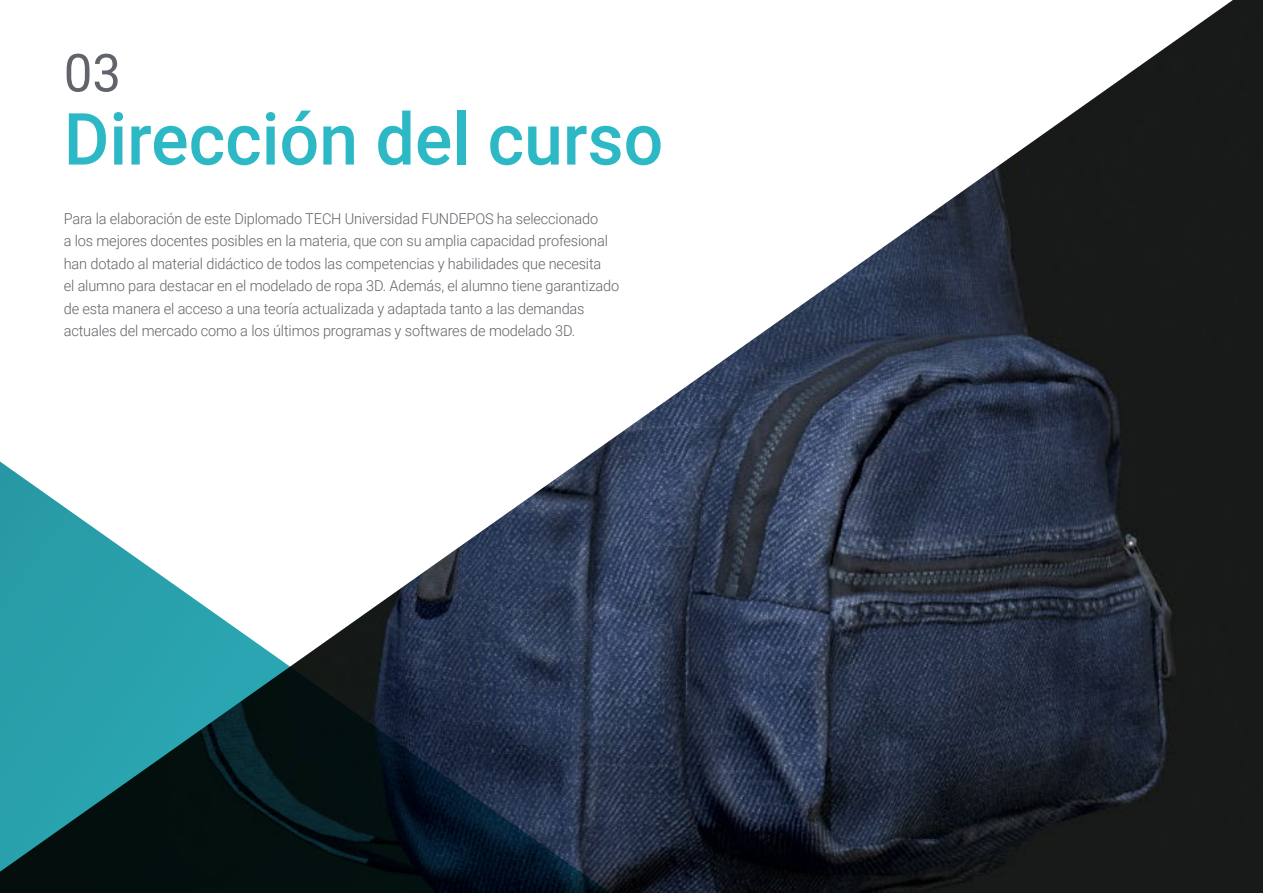
<style>
.page{position:relative;width:1263px;height:893px;background:#fff}
.page>*{position:absolute;margin:0;border:0;box-sizing:border-box;transform-origin:0 0}
.t1{font:500 72px "Roboto";color:#2db8c5}
.t2{font:52.5px "Roboto";color:#61646a}
.t3{font:300 15px/22.5px "Roboto";letter-spacing:-.01em;color:#61646a}
</style>
<div class="page">
<img style="left:602px;top:0;width:661px;height:893px">
<svg style="left:0;top:446px;width:640px;height:447px"></svg>
<h2 class="t2" style="left:64px;top:36px;width:59px">03</h2>
<h1 class="t1" style="left:64px;top:89px;width:601px">Dirección del curso</h1>
<p class="t3" style="left:64px;top:207px;width:557px">Para la elaboración de este Diplomado TECH Universidad FUNDEPOS ha seleccionado<br>a los mejores docentes posibles en la materia, que con su amplia capacidad profesional han dotado al material didáctico de todos las competencias y habilidades que necesita<br>el alumno para destacar en el modelado de ropa 3D. Además, el alumno tiene garantizado de esta manera el acceso a una teoría actualizada y adaptada tanto a las demandas actuales del mercado como a los últimos programas y softwares de modelado 3D.</p>
</div>
